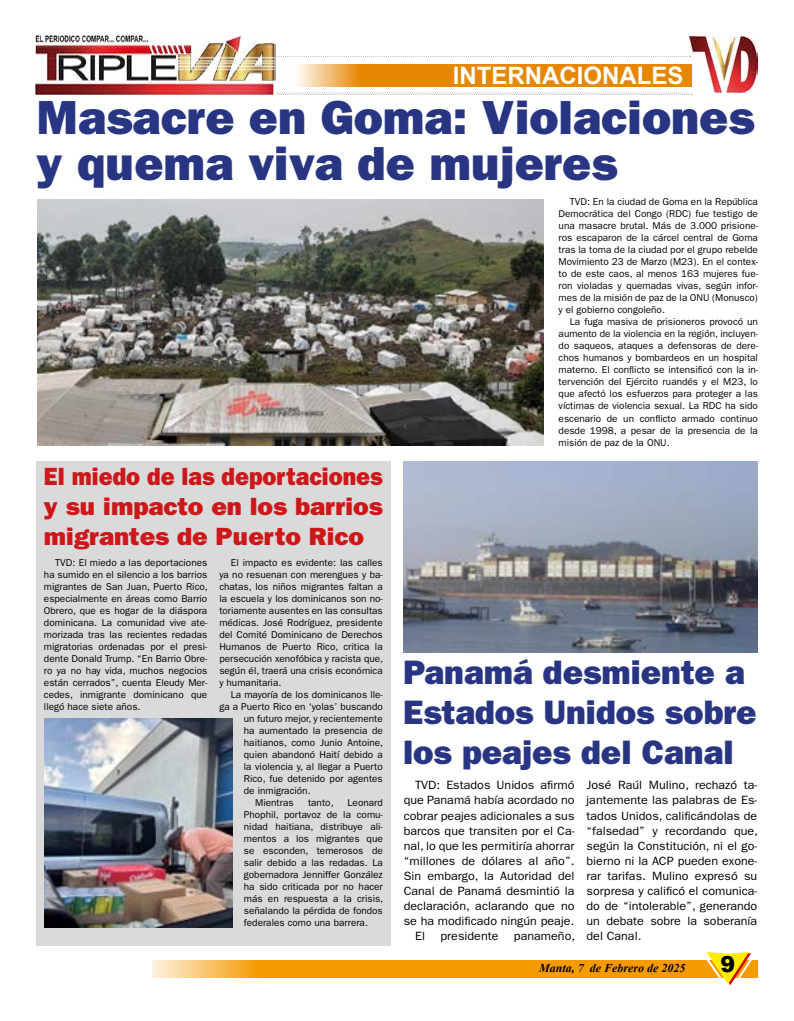
<style>
.page{position:relative;width:794px;height:1021px;background:#fff}
.page>*{position:absolute;margin:0;border:0;box-sizing:border-box;transform-origin:0 0}
.t1{font:48px/46px "ITC Franklin Gothic Std Hvy";color:#283583}
.t2{font:34px/40px "ITC Franklin Gothic Std Hvy";color:#283583}
.t3{font:25px/30px "ITC Franklin Gothic Std Hvy";color:#cd1719;text-align:justify;scale:.93 1}
.t4{font:700 24px "Arial";color:#fff}
.t5{font:900 22px "Arial";color:#000}
.t6{font:12px/15px "ITC Franklin Gothic Std";color:#000;text-align:justify;scale:1.04 1}
.t7{font:italic 700 12px "Times New Roman";color:#000}
.t8{font:10px/12px "ITC Franklin Gothic Std";color:#000;text-align:justify}
</style>
<div class="page">
<svg style="left:152px;top:960px;width:605px;height:17px;fill:#f59a00"></svg>
<svg style="left:702px;top:952px;width:54px;height:33px"></svg>
<img style="left:689px;top:35px;width:68px;height:59px">
<svg style="left:276px;top:92px;width:464px;height:3px"></svg>
<svg style="left:298px;top:64px;width:393px;height:22px;fill:#e78600"></svg>
<svg style="left:276px;top:56px;width:414px;height:1px"></svg>
<img style="left:35px;top:35px;width:241px;height:60px">
<img style="left:37px;top:199px;width:506px;height:247px">
<img style="left:404px;top:461px;width:354px;height:191px">
<div style="left:36px;top:461px;width:355px;height:484px;background:#dadada"></div>
<img style="left:45px;top:718px;width:187px;height:209px">
<h3 class="t4" style="left:453px;top:59px;width:232px">INTERNACIONALES</h3>
<h1 class="t1" style="left:37px;top:95px;width:719px">Masacre en Goma: Violaciones y quema viva de mujeres</h1>
<h3 class="t3" style="left:44px;top:461px;width:366px">El miedo de las deportaciones y su impacto en los barrios migrantes de Puerto Rico</h3>
<p class="t8" style="left:44px;top:557px;width:165px;text-indent:11px">TVD: El miedo a las deportaciones ha sumido en el silencio a los barrios migrantes de San Juan, Puerto Rico, especialmente en áreas como Barrio Obrero, que es hogar de la diáspora dominicana. La comunidad vive ate&shy;morizada tras las recientes redadas migratorias ordenadas por el presi&shy;dente Donald Trump. “En Barrio Obre&shy;ro ya no hay vida, muchos negocios están cerrados”, cuenta Eleudy Mer&shy;cedes, inmigrante dominicano que llegó hace siete años.</p>
<p class="t8" style="left:219px;top:557px;width:165px;text-indent:11px">El impacto es evidente: las calles ya no resuenan con merengues y ba&shy;chatas, los niños migrantes faltan a la escuela y los dominicanos son no&shy;toriamente ausentes en las consultas médicas. José Rodríguez, presidente del Comité Dominicano de Derechos Humanos de Puerto Rico, critica la persecución xenofóbica y racista que, según él, traerá una crisis económica y humanitaria.</p>
<p class="t8" style="left:231px;top:689px;width:154px">La mayoría de los dominicanos lle-</p>
<p class="t8" style="left:219px;top:701px;width:165px">ga a Puerto Rico en ‘yolas’ buscando</p>
<p class="t8" style="left:244px;top:713px;width:140px">un futuro mejor, y recientemente</p>
<p class="t8" style="left:244px;top:725px;width:140px">ha aumentado la presencia de</p>
<p class="t8" style="left:244px;top:737px;width:141px">haitianos, como Junio Antoine,</p>
<p class="t8" style="left:244px;top:749px;width:140px">quien abandonó Haití debido a</p>
<p class="t8" style="left:244px;top:761px;width:140px">la violencia y, al llegar a Puerto</p>
<p class="t8" style="left:244px;top:773px;width:140px">Rico, fue detenido por agentes</p>
<p class="t8" style="left:244px;top:785px;width:68px">de inmigración.</p>
<p class="t8" style="left:255px;top:797px;width:40px">Mientras</p>
<p class="t8" style="left:308px;top:797px;width:27px">tanto,</p>
<p class="t8" style="left:244px;top:797px;width:141px;text-indent:104px">Leonard Phophil, portavoz de la comu&shy;nidad haitiana, distribuye ali&shy;mentos a los migrantes que se esconden, temerosos de salir debido a las redadas. La gobernadora Jenniffer González ha sido criticada por no hacer más en respuesta a la crisis, señalando la pérdida de fondos federales como una barrera.</p>
<p class="t8" style="left:558px;top:196px;width:201px;text-indent:11px">TVD: En la ciudad de Goma en la República Democrática del Congo (RDC) fue testigo de una masacre brutal. Más de 3.000 prisione&shy;ros escaparon de la cárcel central de Goma tras la toma de la ciudad por el grupo rebelde Movimiento 23 de Marzo (M23). En el contex&shy;to de este caos, al menos 163 mujeres fue&shy;ron violadas y quemadas vivas, según infor&shy;mes de la misión de paz de la ONU (Monusco) y el gobierno congoleño.</p>
<p class="t8" style="left:558px;top:316px;width:201px;text-indent:11px">La fuga masiva de prisioneros provocó un aumento de la violencia en la región, incluyen&shy;do saqueos, ataques a defensoras de dere&shy;chos humanos y bombardeos en un hospital materno. El conflicto se intensificó con la in&shy;tervención del Ejército ruandés y el M23, lo que afectó los esfuerzos para proteger a las víctimas de violencia sexual. La RDC ha sido escenario de un conflicto armado continuo desde 1998, a pesar de la presencia de la misión de paz de la ONU.</p>
<h2 class="t2" style="left:403px;top:652px;width:355px">Panamá desmiente a<br>Estados Unidos sobre los peajes del Canal</h2>
<p class="t6" style="left:415px;top:778px;width:155px">TVD: Estados Unidos afirmó</p>
<p class="t6" style="left:404px;top:793px;width:166px">que Panamá había acordado no</p>
<p class="t6" style="left:404px;top:808px;width:166px">cobrar peajes adicionales a sus</p>
<p class="t6" style="left:404px;top:823px;width:166px">barcos que transiten por el Ca-</p>
<p class="t6" style="left:404px;top:838px;width:166px">nal, lo que les permitiría ahorrar</p>
<p class="t6" style="left:404px;top:853px;width:166px">“millones de dólares al año”.</p>
<p class="t6" style="left:404px;top:868px;width:166px">Sin embargo, la Autoridad del</p>
<p class="t6" style="left:404px;top:883px;width:166px">Canal de Panamá desmintió la</p>
<p class="t6" style="left:404px;top:898px;width:166px">declaración, aclarando que no</p>
<p class="t6" style="left:404px;top:913px;width:165px">se ha modificado ningún peaje.</p>
<p class="t6" style="left:415px;top:928px;width:11px">El</p>
<p class="t6" style="left:440px;top:928px;width:57px">presidente</p>
<p class="t6" style="left:514px;top:928px;width:60px">panameño,</p>
<p class="t6" style="left:586px;top:778px;width:166px">José Raúl Mulino, rechazó ta&shy;jantemente las palabras de Es&shy;tados Unidos, calificándolas de “falsedad” y recordando que, según la Constitución, ni el go&shy;bierno ni la ACP pueden exone&shy;rar tarifas. Mulino expresó su sorpresa y calificó el comunica&shy;do de “intolerable”, generando un debate sobre la soberanía del Canal.</p>
<p class="t7" style="left:539px;top:959px;width:148px">Manta, 7 de Febrero de 2025</p>
<h3 class="t5" style="left:720px;top:948px;width:16px">9</h3>
</div>
